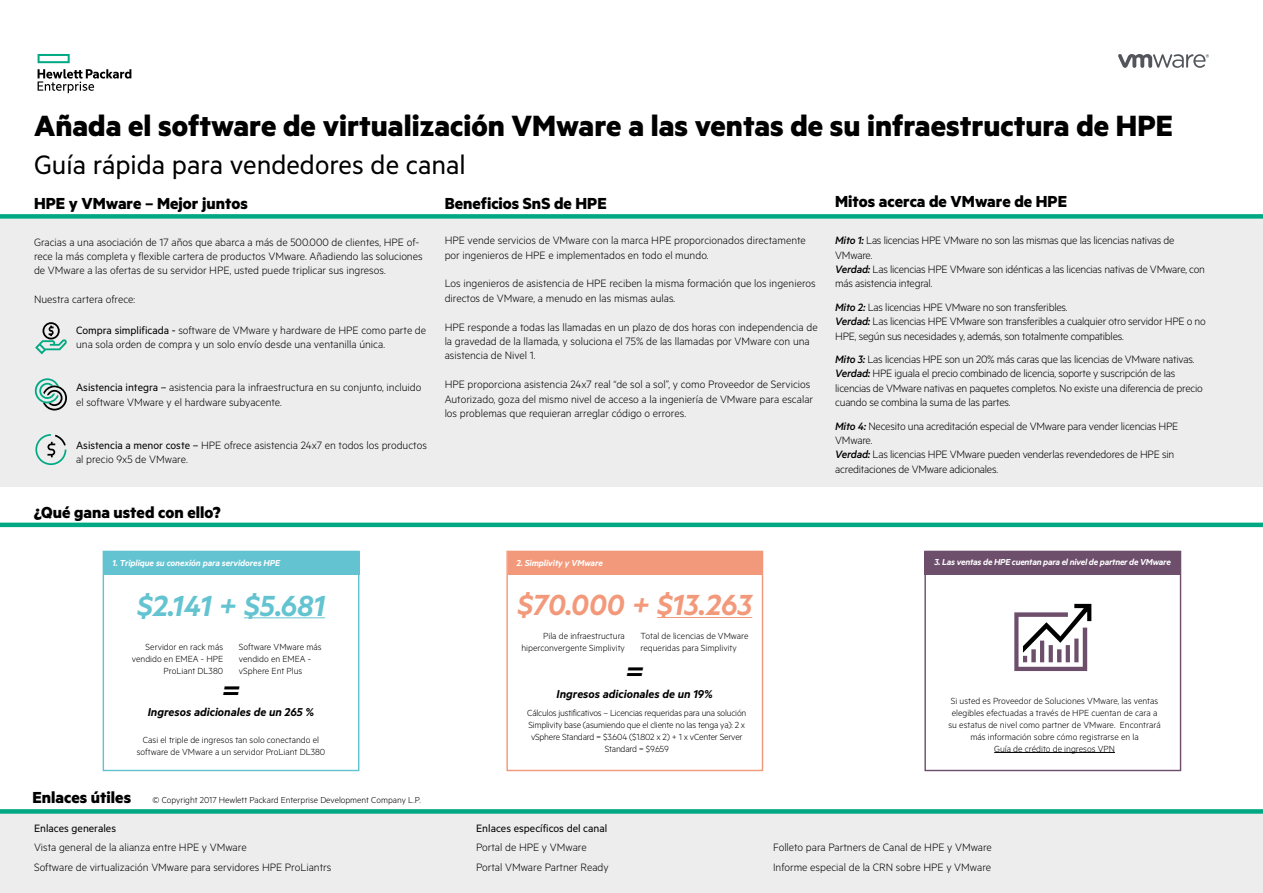
<style>
.page{position:relative;width:1263px;height:893px;background:#fff}
.page>*{position:absolute;margin:0;border:0;box-sizing:border-box;transform-origin:0 0}
.t1{font:italic 600 34.2px "Metric";color:#000}
.t2{font:700 33px "Metric";color:#000}
.t3{font:italic 600 32.85px "Metric";color:#f3997b}
.t4{font:italic 600 32.85px "Metric";color:#63c3d1}
.t5{font:30px "Metric";color:#000}
.t6{font:700 18px "Metric";color:#000}
.t7{font:italic 600 12.9px "Metric";color:#000}
.t8{font:300 12px/14.4px "Metric";color:#000}
.t9{font:300 12px/14.4px "Metric";letter-spacing:-.02em;color:#000}
.t10{font:12px "Metric";color:#000}
.t11{font:300 10.05px/12px "Metric";color:#000;text-align:right}
.t12{font:300 10.05px/12px "Metric";letter-spacing:-.02em;color:#000;text-align:center}
.t13{font:italic 600 9.75px "Metric";letter-spacing:-.01em;color:#fff}
.t14{font:300 9.75px "Metric";color:#000}
.s1{font-weight:400}
.s2{font-weight:500;font-style:italic}
.s3{font-weight:700;font-size:18px}
</style>
<div class="page">
<div style="left:0;top:216px;width:1263px;height:271px;background:#ededed"></div>
<svg style="left:1118px;top:54px;width:91px;height:14px"></svg>
<svg style="left:38px;top:54px;width:32px;height:9px"></svg>
<svg style="left:38px;top:69px;width:93px;height:24px"></svg>
<svg style="left:35px;top:434px;width:31px;height:31px"></svg>
<svg style="left:35px;top:322px;width:32px;height:32px"></svg>
<svg style="left:35px;top:378px;width:32px;height:32px"></svg>
<div style="left:0;top:214px;width:1263px;height:5px;background:#00a984"></div>
<hr style="left:0;top:523px;width:1263px;height:4px;background:#00a984">
<div style="left:103px;top:551px;width:256px;height:23px;background:#63c3d1"></div>
<hr style="left:244px;top:617px;width:81px;height:1px;background:#63c3d1">
<div style="left:103px;top:551px;width:256px;height:220px;border:1px solid #63c3d1"></div>
<div style="left:508px;top:551px;width:254px;height:23px;background:#f3997b"></div>
<hr style="left:657px;top:617px;width:95px;height:1px;background:#f3997b">
<div style="left:506px;top:551px;width:257px;height:220px;border:1px solid #f3997b"></div>
<div style="left:924px;top:551px;width:257px;height:23px;background:#6d4f6c"></div>
<hr style="left:994px;top:752px;width:121px;height:1px;background:#000">
<div style="left:924px;top:551px;width:257px;height:220px;border:1px solid #6d4f6c"></div>
<svg style="left:1014px;top:604px;width:77px;height:67px"></svg>
<div style="left:0;top:809px;width:1263px;height:84px;background:#ededed"></div>
<div style="left:0;top:809px;width:1263px;height:5px;background:#00a984"></div>
<h2 class="t2" style="left:34px;top:106px;width:1140px">Añada el software de virtualización VMware a las ventas de su infraestructura de HPE</h2>
<h3 class="t5" style="left:34px;top:148px;width:433px">Guía rápida para vendedores de canal</h3>
<h3 class="t6" style="left:34px;top:192px;width:215px">HPE y VMware – Mejor juntos</h3>
<h3 class="t6" style="left:445px;top:192px;width:164px">Beneficios SnS de HPE</h3>
<p class="t8" style="left:34px;top:234px;width:390px">Gracias a una asociación de 17 años que abarca a más de 500.000 de clientes, HPE of&shy;rece la más completa y flexible cartera de productos VMware. Añadiendo las soluciones de VMware a las ofertas de su servidor HPE, usted puede triplicar sus ingresos.</p>
<p class="t8" style="left:34px;top:292px;width:103px">Nuestra cartera ofrece:</p>
<p class="t8" style="left:76px;top:322px;width:352px"><span class="s1">Compra simplificada -</span> software de VMware y hardware de HPE como parte de una sola orden de compra y un solo envío desde una ventanilla única.</p>
<p class="t8" style="left:76px;top:380px;width:347px"><span class="s1">Asistencia integra –</span> asistencia para la infraestructura en su conjunto, incluido el software VMware y el hardware subyacente.</p>
<p class="t8" style="left:76px;top:437px;width:352px"><span class="s1">Asistencia a menor coste –</span> HPE ofrece asistencia 24x7 en todos los productos al precio 9x5 de VMware.</p>
<h3 class="t6" style="left:34px;top:501px;width:188px">¿Qué gana usted con ello?</h3>
<p class="t13" style="left:113px;top:557px;width:169px">1. Triplique su conexión para servidores HPE</p>
<h3 class="t4" style="left:137px;top:586px;width:189px">$2.141 + $5.681</h3>
<p class="t11" style="left:132px;top:640px;width:93px">Servidor en rack más vendido en EMEA - HPE<br>ProLiant DL380</p>
<p class="t11" style="left:239px;top:640px;width:84px;text-align:left">Software VMware más vendido en EMEA - vSphere Ent Plus</p>
<h1 class="t1" style="left:221px;top:670px;width:21px">=</h1>
<p class="t7" style="left:148px;top:704px;width:168px">Ingresos adicionales de un 265 %</p>
<p class="t11" style="left:137px;top:733px;width:190px;text-align:center">Casi el triple de ingresos tan solo conectando el software de VMware a un servidor ProLiant DL380</p>
<p class="t8" style="left:445px;top:233px;width:363px">HPE vende servicios de VMware con la marca HPE proporcionados directamente por ingenieros de HPE e implementados en todo el mundo.</p>
<p class="t8" style="left:445px;top:276px;width:373px">Los ingenieros de asistencia de HPE reciben la misma formación que los ingenieros directos de VMware, a menudo en las mismas aulas.</p>
<p class="t8" style="left:445px;top:319px;width:374px">HPE responde a todas las llamadas en un plazo de dos horas con independencia de la gravedad de la llamada, y soluciona el 75% de las llamadas por VMware con una asistencia de Nivel 1.</p>
<p class="t8" style="left:445px;top:377px;width:370px">HPE proporciona asistencia 24x7 real “de sol a sol”, y como Proveedor de Servicios<br>Autorizado, goza del mismo nivel de acceso a la ingeniería de VMware para escalar los problemas que requieran arreglar código o errores.</p>
<p class="t13" style="left:516px;top:557px;width:88px">2. Simplivity y VMware</p>
<h3 class="t3" style="left:517px;top:585px;width:236px">$70.000 + $13.263</h3>
<p class="t11" style="left:521px;top:630px;width:105px">Pila de infraestructura hiperconvergente Simplivity</p>
<p class="t11" style="left:641px;top:630px;width:110px;text-align:left">Total de licencias de VMware requeridas para Simplivity</p>
<h1 class="t1" style="left:625px;top:651px;width:21px">=</h1>
<p class="t7" style="left:557px;top:686px;width:158px">Ingresos adicionales de un 19%</p>
<p class="t12" style="left:527px;top:706px;width:220px">Cálculos justificativos – Licencias requeridas para una solución Simplivity base (asumiendo que el cliente no las tenga ya): 2 x vSphere Standard = $3.604 ($1.802 x 2) + 1 x vCenter Server Standard = $9.659</p>
<h3 class="t6" style="left:835px;top:191px;width:233px">Mitos acerca de VMware de HPE</h3>
<p class="t9" style="left:835px;top:233px;width:371px"><span class="s2">Mito 1:</span> Las licencias HPE VMware no son las mismas que las licencias nativas de VMware.<br><span class="s2">Verdad:</span> Las licencias HPE VMware son idénticas a las licencias nativas de VMware, con más asistencia integral.</p>
<p class="t9" style="left:835px;top:299px;width:372px"><span class="s2">Mito 2:</span> Las licencias HPE VMware no son transferibles.<br><span class="s2">Verdad:</span> Las licencias HPE VMware son transferibles a cualquier otro servidor HPE o no<br>HPE, según sus necesidades y, además, son totalmente compatibles.</p>
<p class="t9" style="left:835px;top:352px;width:369px"><span class="s2">Mito 3:</span> Las licencias HPE son un 20% más caras que las licencias de VMware nativas.<br><span class="s2">Verdad:</span> HPE iguala el precio combinado de licencia, soporte y suscripción de las licencias de VMware nativas en paquetes completos. No existe una diferencia de precio cuando se combina la suma de las partes.</p>
<p class="t9" style="left:835px;top:418px;width:345px"><span class="s2">Mito 4:</span> Necesito una acreditación especial de VMware para vender licencias HPE VMware.<br><span class="s2">Verdad:</span> Las licencias HPE VMware pueden venderlas revendedores de HPE sin acreditaciones de VMware adicionales.</p>
<p class="t13" style="left:934px;top:556px;width:238px">3. Las ventas de HPE cuentan para el nivel de partner de VMware</p>
<p class="t11" style="left:948px;top:694px;width:214px;text-align:center">Si usted es Proveedor de Soluciones VMware, las ventas elegibles efectuadas a través de HPE cuentan de cara a su estatus de nivel como partner de VMware. Encontrará más información sobre cómo registrarse en la<br>Guía de crédito de ingresos VPN</p>
<p class="t14" style="left:33px;top:794px;width:390px"><span class="s3">Enlaces útiles</span> © Copyright 2017 Hewlett Packard Enterprise Development Company L.P.</p>
<p class="t10" style="left:34px;top:822px;width:84px">Enlaces generales</p>
<p class="t10" style="left:476px;top:822px;width:133px">Enlaces específicos del canal</p>
<p class="t8" style="left:476px;top:840px;width:112px">Portal de HPE y VMware</p>
<p class="t8" style="left:773px;top:840px;width:220px">Folleto para Partners de Canal de HPE y VMware</p>
<p class="t8" style="left:34px;top:860px;width:299px">Software de virtualización VMware para servidores HPE ProLiantrs</p>
<p class="t8" style="left:476px;top:860px;width:134px">Portal VMware Partner Ready</p>
<p class="t8" style="left:773px;top:860px;width:220px">Informe especial de la CRN sobre HPE y VMware</p>
<p class="t8" style="left:34px;top:840px;width:214px">Vista general de la alianza entre HPE y VMware</p>
</div>
